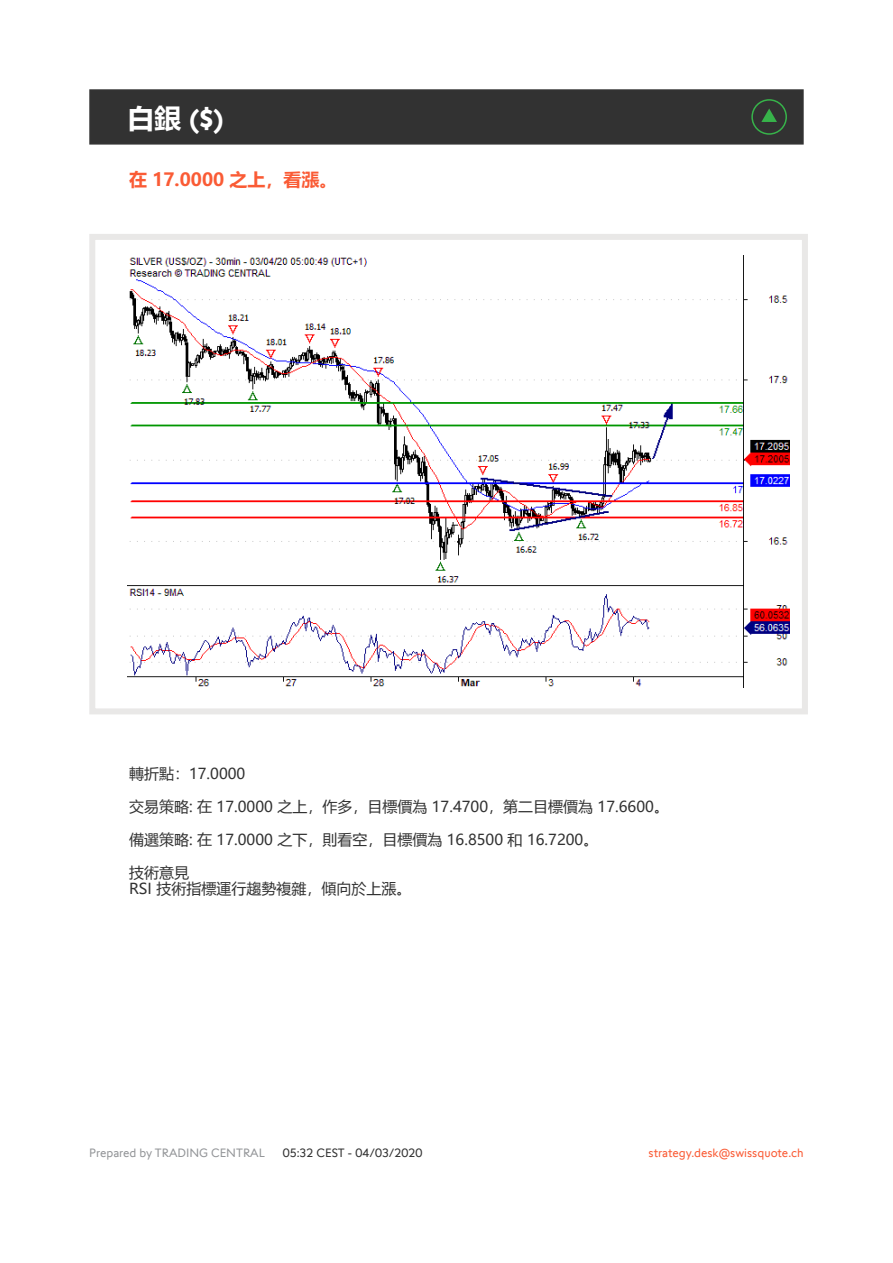
<style>
.page{position:relative;width:893px;height:1263px;background:#fff}
.page>*{position:absolute;margin:0;border:0;box-sizing:border-box;transform-origin:0 0}
.t1{font:700 27px "Swissquote CT";color:#fff}
.t2{font:700 18px "Microsoft Ya Hei UI";color:#fa5b35}
.t3{font:15px/16.5px "Microsoft Ya Hei UI";color:#323232}
.t4{font:12px "Swissquote CT";color:#fa5b35}
.t5{font:12px "Swissquote CT";color:#939598}
.t6{font:12px "Swissquote CT";color:#323232}
.s1{font-family:"Microsoft Ya Hei UI"}
</style>
<div class="page">
<div style="left:89px;top:234px;width:719px;height:480px;border:6px solid #e9e8e7"></div>
<div style="left:89px;top:89px;width:715px;height:56px;background:#323232;border:2px solid #323232"></div>
<img style="left:128px;top:255px;width:661px;height:432px">
<svg style="left:751px;top:99px;width:36px;height:36px"></svg>
<h1 class="t1" style="left:128px;top:102px;width:97px"><span class="s1">白銀</span> ($)</h1>
<p class="t2" style="left:129px;top:167px;width:210px">在 17.0000 之上，看漲。</p>
<p class="t3" style="left:129px;top:765px;width:118px">轉折點：17.0000</p>
<p class="t3" style="left:129px;top:798px;width:541px">交易策略: 在 17.0000 之上，作多，目標價為 17.4700，第二目標價為 17.6600。</p>
<p class="t3" style="left:129px;top:831px;width:471px">備選策略: 在 17.0000 之下，則看空，目標價為 16.8500 和 16.7200。</p>
<p class="t3" style="left:129px;top:864px;width:284px">技術意見<br>RSI 技術指標運行趨勢複雜，傾向於上漲。</p>
<p class="t5" style="left:89px;top:1145px;width:177px">Prepared by TRADING CENTRAL</p>
<p class="t6" style="left:283px;top:1145px;width:141px">05:32 CEST - 04/03/2020</p>
<p class="t4" style="left:649px;top:1145px;width:157px">strategy.desk@swissquote.ch</p>
</div>
